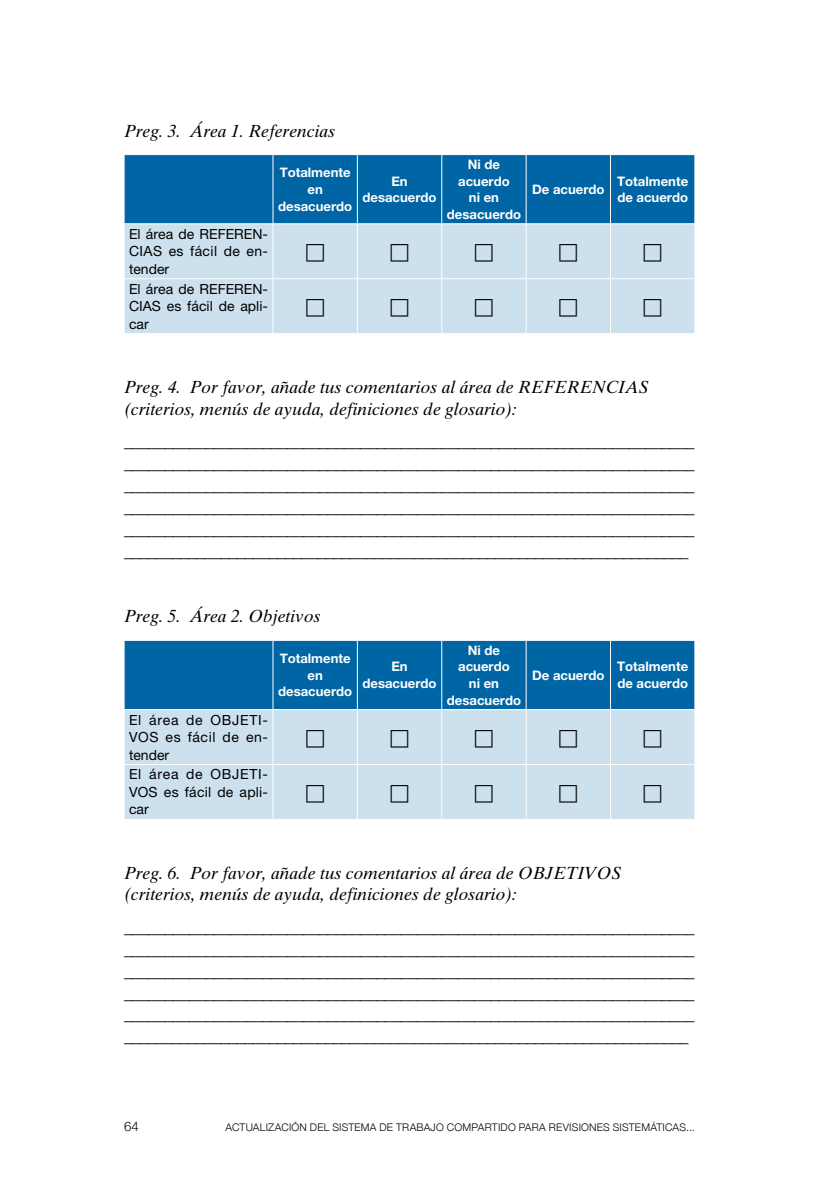
<style>
.page{position:relative;width:819px;height:1191px;background:#fff}
.page>*{position:absolute;margin:0;border:0;box-sizing:border-box;transform-origin:0 0}
.t1{font:17.5px/21.9px "Times Ten LT Std";color:#000;text-align:justify}
.t2{font:italic 17.5px/21.9px "Times Ten LT Std";color:#000}
.t3{font:14px/17.5px "Helvetica Neue LT Std";letter-spacing:.015em;color:#000;text-align:justify}
.t4{font:700 13.12px/16.6px "Helvetica Neue LT Std";color:#fff;text-align:center}
.t5{font:300 13.12px "Helvetica Neue";color:#000}
.t6{font:300 10.5px "Helvetica Neue";letter-spacing:.02em;color:#000}
</style>
<div class="page">
<div style="left:125px;top:155px;width:569px;height:68px;background:#0065a4"></div>
<div style="left:125px;top:224px;width:569px;height:109px;background:#cce0ed"></div>
<hr style="left:272px;top:155px;width:1px;height:68px;background:#fff">
<hr style="left:357px;top:155px;width:1px;height:68px;background:#fff">
<hr style="left:441px;top:155px;width:1px;height:68px;background:#fff">
<hr style="left:525px;top:155px;width:1px;height:68px;background:#fff">
<hr style="left:610px;top:155px;width:1px;height:68px;background:#fff">
<hr style="left:272px;top:224px;width:1px;height:54px;background:#fff">
<hr style="left:357px;top:224px;width:1px;height:54px;background:#fff">
<hr style="left:441px;top:224px;width:1px;height:54px;background:#fff">
<hr style="left:525px;top:224px;width:1px;height:54px;background:#fff">
<hr style="left:610px;top:224px;width:1px;height:54px;background:#fff">
<hr style="left:124px;top:278px;width:149px;height:1px;background:#fff">
<hr style="left:273px;top:278px;width:84px;height:1px;background:#fff">
<hr style="left:272px;top:279px;width:1px;height:54px;background:#fff">
<hr style="left:357px;top:278px;width:84px;height:1px;background:#fff">
<hr style="left:357px;top:279px;width:1px;height:54px;background:#fff">
<hr style="left:441px;top:278px;width:85px;height:1px;background:#fff">
<hr style="left:441px;top:279px;width:1px;height:54px;background:#fff">
<hr style="left:526px;top:278px;width:84px;height:1px;background:#fff">
<hr style="left:525px;top:279px;width:1px;height:54px;background:#fff">
<hr style="left:610px;top:278px;width:85px;height:1px;background:#fff">
<hr style="left:610px;top:279px;width:1px;height:54px;background:#fff">
<div style="left:125px;top:641px;width:569px;height:68px;background:#0065a4"></div>
<div style="left:125px;top:710px;width:569px;height:109px;background:#cce0ed"></div>
<hr style="left:272px;top:641px;width:1px;height:68px;background:#fff">
<hr style="left:357px;top:641px;width:1px;height:68px;background:#fff">
<hr style="left:441px;top:641px;width:1px;height:68px;background:#fff">
<hr style="left:525px;top:641px;width:1px;height:68px;background:#fff">
<hr style="left:610px;top:641px;width:1px;height:68px;background:#fff">
<hr style="left:272px;top:710px;width:1px;height:54px;background:#fff">
<hr style="left:357px;top:710px;width:1px;height:54px;background:#fff">
<hr style="left:441px;top:710px;width:1px;height:54px;background:#fff">
<hr style="left:525px;top:710px;width:1px;height:54px;background:#fff">
<hr style="left:610px;top:710px;width:1px;height:54px;background:#fff">
<hr style="left:124px;top:764px;width:149px;height:1px;background:#fff">
<hr style="left:273px;top:764px;width:84px;height:1px;background:#fff">
<hr style="left:272px;top:765px;width:1px;height:54px;background:#fff">
<hr style="left:357px;top:764px;width:84px;height:1px;background:#fff">
<hr style="left:357px;top:765px;width:1px;height:54px;background:#fff">
<hr style="left:441px;top:764px;width:85px;height:1px;background:#fff">
<hr style="left:441px;top:765px;width:1px;height:54px;background:#fff">
<hr style="left:526px;top:764px;width:84px;height:1px;background:#fff">
<hr style="left:525px;top:765px;width:1px;height:54px;background:#fff">
<hr style="left:610px;top:764px;width:85px;height:1px;background:#fff">
<hr style="left:610px;top:765px;width:1px;height:54px;background:#fff">
<svg style="left:306px;top:244px;width:18px;height:18px"></svg>
<svg style="left:391px;top:244px;width:17px;height:18px"></svg>
<svg style="left:475px;top:244px;width:17px;height:18px"></svg>
<svg style="left:559px;top:244px;width:18px;height:18px"></svg>
<svg style="left:644px;top:244px;width:17px;height:18px"></svg>
<svg style="left:306px;top:299px;width:18px;height:18px"></svg>
<svg style="left:391px;top:299px;width:17px;height:18px"></svg>
<svg style="left:475px;top:299px;width:17px;height:18px"></svg>
<svg style="left:559px;top:299px;width:18px;height:18px"></svg>
<svg style="left:644px;top:299px;width:17px;height:18px"></svg>
<svg style="left:306px;top:730px;width:18px;height:17px"></svg>
<svg style="left:391px;top:730px;width:17px;height:17px"></svg>
<svg style="left:475px;top:730px;width:17px;height:17px"></svg>
<svg style="left:559px;top:730px;width:18px;height:17px"></svg>
<svg style="left:644px;top:730px;width:17px;height:17px"></svg>
<svg style="left:306px;top:784px;width:18px;height:18px"></svg>
<svg style="left:391px;top:784px;width:17px;height:18px"></svg>
<svg style="left:475px;top:784px;width:17px;height:18px"></svg>
<svg style="left:559px;top:784px;width:18px;height:18px"></svg>
<svg style="left:644px;top:784px;width:17px;height:18px"></svg>
<p class="t2" style="left:124px;top:119px;width:212px">Preg. 3. Área 1. Referencias</p>
<p class="t4" style="left:278px;top:164px;width:76px">Totalmente en desacuerdo</p>
<p class="t4" style="left:362px;top:172px;width:76px">En desacuerdo</p>
<p class="t3" style="left:129px;top:225px;width:140px">El área de REFEREN-CIAS es fácil de en&shy;tender</p>
<p class="t3" style="left:129px;top:280px;width:140px">El área de REFEREN-CIAS es fácil de apli&shy;car</p>
<p class="t4" style="left:447px;top:156px;width:76px">Ni de acuerdo<br>ni en desacuerdo</p>
<p class="t4" style="left:532px;top:181px;width:74px">De acuerdo</p>
<p class="t4" style="left:617px;top:172px;width:72px;text-align:left">Totalmente de acuerdo</p>
<p class="t2" style="left:124px;top:376px;width:526px">Preg. 4. Por favor, añade tus comentarios al área de REFERENCIAS (criterios, menús de ayuda, definiciones de glosario):</p>
<p class="t1" style="left:124px;top:430px;width:572px">______________________________________________________________________ ______________________________________________________________________ ______________________________________________________________________ ______________________________________________________________________ ______________________________________________________________________ ______________________________________________________________________</p>
<p class="t2" style="left:124px;top:605px;width:198px">Preg. 5. Área 2. Objetivos</p>
<p class="t4" style="left:278px;top:649px;width:76px">Totalmente en desacuerdo</p>
<p class="t4" style="left:362px;top:658px;width:76px">En desacuerdo</p>
<p class="t3" style="left:129px;top:710px;width:140px">El área de OBJETI-VOS es fácil de en&shy;tender</p>
<p class="t3" style="left:129px;top:765px;width:140px">El área de OBJETI-VOS es fácil de apli&shy;car</p>
<p class="t4" style="left:447px;top:641px;width:76px">Ni de acuerdo<br>ni en desacuerdo</p>
<p class="t4" style="left:532px;top:666px;width:74px">De acuerdo</p>
<p class="t4" style="left:617px;top:658px;width:72px;text-align:left">Totalmente de acuerdo</p>
<p class="t2" style="left:124px;top:861px;width:498px">Preg. 6. Por favor, añade tus comentarios al área de OBJETIVOS (criterios, menús de ayuda, definiciones de glosario):</p>
<p class="t1" style="left:124px;top:916px;width:572px">______________________________________________________________________ ______________________________________________________________________ ______________________________________________________________________ ______________________________________________________________________ ______________________________________________________________________ ______________________________________________________________________</p>
<p class="t5" style="left:124px;top:1116px;width:16px">64</p>
<p class="t6" style="left:225px;top:1119px;width:15px">ACTUA</p>
<p class="t6" style="left:260px;top:1119px;width:23px">LIZACIÓN</p>
<p class="t6" style="left:310px;top:1119px;width:30px">DE L SISTEMA</p>
<p class="t6" style="left:379px;top:1119px;width:25px">DE TRABA</p>
<p class="t6" style="left:430px;top:1119px;width:25px">JO COM</p>
<p class="t6" style="left:471px;top:1119px;width:14px">PARTIDO</p>
<p class="t6" style="left:518px;top:1119px;width:15px">PARA</p>
<p class="t6" style="left:549px;top:1119px;width:7px">REVISIONES</p>
<p class="t6" style="left:612px;top:1119px;width:8px">SISTEM</p>
<p class="t6" style="left:650px;top:1119px;width:13px">ÁTICAS</p>
<p class="t6" style="left:686px;top:1119px;width:10px">...</p>
</div>
